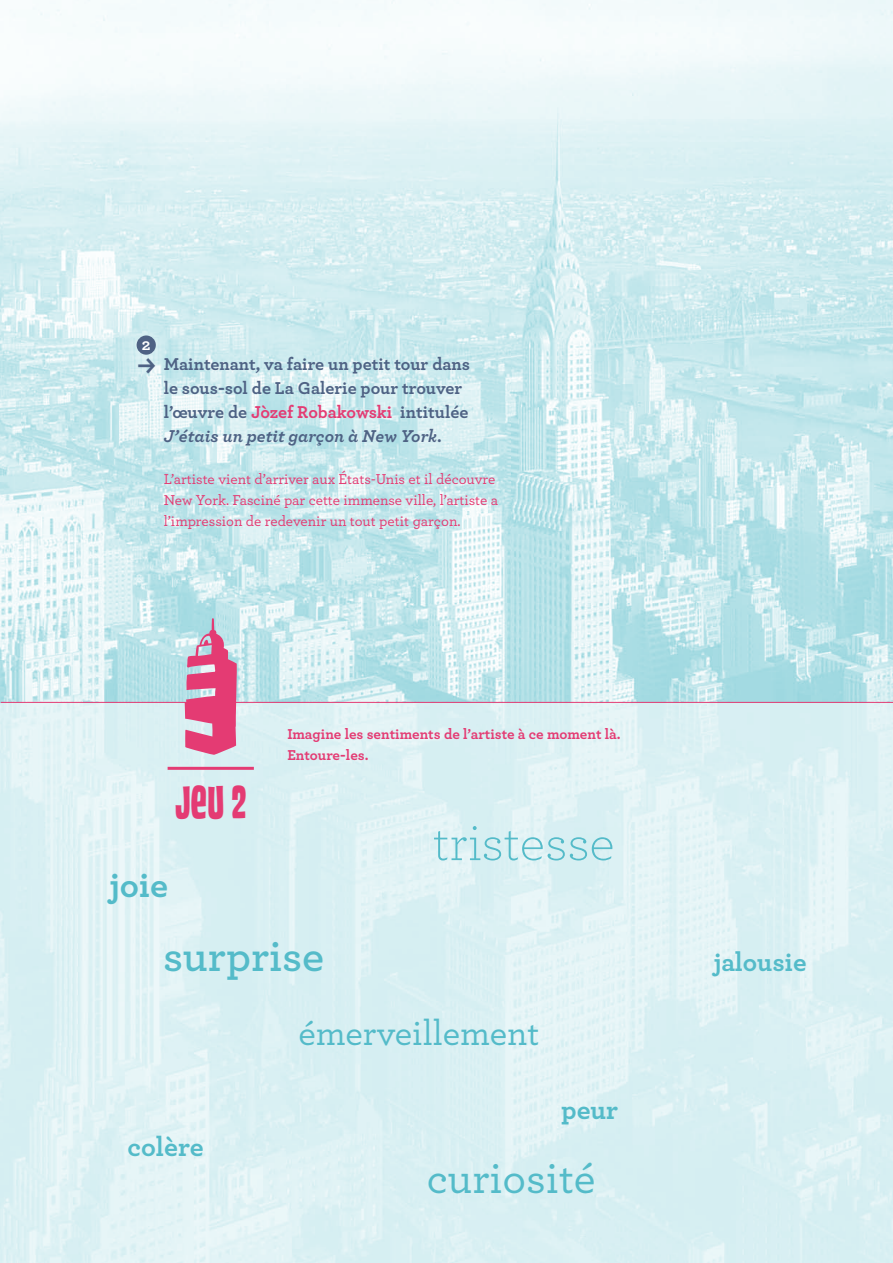
<style>
.page{position:relative;width:893px;height:1263px;background:#fff}
.page>*{position:absolute;margin:0;border:0;box-sizing:border-box;transform-origin:0 0}
.t1{font:300 54px "Archer";color:#54bbc9}
.t2{font:500 45px "Archer";color:#54bbc9}
.t3{font:600 45px "Archer";color:#54bbc9}
.t4{font:45px "House Movements Custom";color:#e43b73}
.t5{font:500 36px "Archer";color:#54bbc9}
.t6{font:700 36px "Archer";color:#54bbc9}
.t7{font:700 27.75px "Archer";color:#54bbc9}
.t8{font:700 27px "Archer";color:#54bbc9}
.t9{font:700 18px/24px "Archer";color:#4e6284}
.t10{font:700 16.5px "Archer";color:#fff}
.t11{font:500 15px/21px "Archer";color:#e43b73}
.t12{font:700 15px/21px "Archer";color:#e43b73}
.s1{color:#e43b73}
.s2{font-style:italic}
</style>
<div class="page">
<img style="left:0;top:0;width:893px;height:703px">
<div style="left:137px;top:335px;width:19px;height:20px;background:#4e6284;border-radius:50%"></div>
<img style="left:0;top:703px;width:893px;height:560px">
<hr style="left:168px;top:767px;width:86px;height:3px;background:#e43b73">
<hr style="left:1px;top:702px;width:892px;height:1px;background:#e43b73">
<svg style="left:184px;top:618px;width:53px;height:137px;background:#d77fa2"></svg>
<svg style="left:138px;top:358px;width:17px;height:16px"></svg>
<p class="t10" style="left:142px;top:331px;width:10px">2</p>
<p class="t9" style="left:164px;top:351px;width:308px">Maintenant, va faire un petit tour dans le sous-sol de La Galerie pour trouver l’œuvre de <span class="s1">Jòzef Robakowski</span> intitulée <span class="s2">J’étais un petit garçon à New York</span>.</p>
<p class="t11" style="left:164px;top:468px;width:336px">L’artiste vient d’arriver aux États-Unis et il découvre<br>New York. Fasciné par cette immense ville, l’artiste a l’impression de redevenir un tout petit garçon.</p>
<h2 class="t4" style="left:175px;top:776px;width:72px">Jeu 2</h2>
<p class="t12" style="left:287px;top:722px;width:335px">Imagine les sentiments de l’artiste à ce moment là.<br>Entoure-les.</p>
<h1 class="t1" style="left:433px;top:807px;width:183px">tristesse</h1>
<h3 class="t6" style="left:109px;top:857px;width:60px">joie</h3>
<h2 class="t3" style="left:163px;top:922px;width:163px">surprise</h2>
<h3 class="t8" style="left:713px;top:941px;width:95px">jalousie</h3>
<h3 class="t5" style="left:298px;top:1007px;width:243px">émerveillement</h3>
<h3 class="t7" style="left:127px;top:1125px;width:78px">colère</h3>
<h3 class="t7" style="left:561px;top:1088px;width:59px">peur</h3>
<h2 class="t2" style="left:427px;top:1146px;width:170px">curiosité</h2>
</div>
